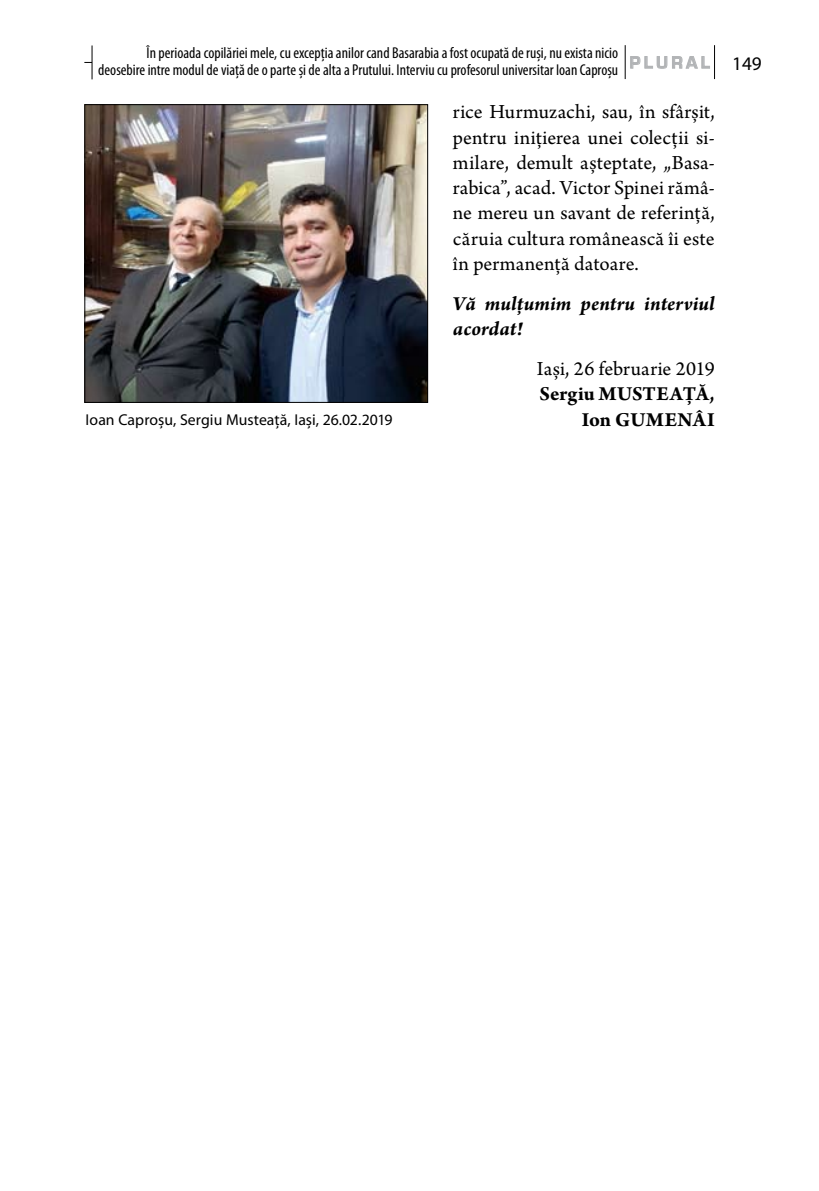
<style>
.page{position:relative;width:819px;height:1191px;background:#fff}
.page>*{position:absolute;margin:0;border:0;box-sizing:border-box;transform-origin:0 0}
.t1{font:21px/25.2px "Arno Pro";letter-spacing:.01em;color:#000;text-align:justify}
.t2{font:italic 700 21px/25.2px "Arno Pro";letter-spacing:.005em;color:#000}
.t3{font:700 21px "Arno Pro";letter-spacing:.01em;color:#000}
.t4{font:700 17.5px "Eurostile";letter-spacing:.2em;color:#b2b4b6}
.t5{font:condensed 15.75px/17.3px "Myriad Pro";color:#000;text-align:right}
.t6{font:15.75px "Myriad Pro";color:#000}
.s1{font-family:"Myriad Pro";font-weight:400;font-size:19.25px;color:#000}
</style>
<div class="page">
<svg style="left:630px;top:56px;width:80px;height:13px"></svg>
<hr style="left:714px;top:45px;width:1px;height:34px;background:#000">
<hr style="left:625px;top:45px;width:1px;height:34px;background:#000">
<hr style="left:92px;top:45px;width:1px;height:34px;background:#000">
<img style="left:86px;top:106px;width:340px;height:295px">
<div style="left:84px;top:104px;width:344px;height:299px;border:1px solid #000"></div>
<p class="t5" style="left:98px;top:44px;width:521px">În perioada copilăriei mele, cu excepția anilor cand Basarabia a fost ocupată de ruși, nu exista nicio deosebire intre modul de viață de o parte și de alta a Prutului. Interviu cu profesorul universitar Ioan Caproșu</p>
<p class="t1" style="left:453px;top:101px;width:263px">rice Hurmuzachi, sau, în sfârșit, pentru inițierea unei colecții si&shy;milare, demult așteptate, „Basa&shy;rabica”, acad. Victor Spinei rămâ&shy;ne mereu un savant de referință, căruia cultura românească îi este în permanență datoare.</p>
<p class="t2" style="left:453px;top:292px;width:263px">Vă mulțumim pentru interviul acordat!</p>
<p class="t1" style="left:536px;top:357px;width:179px">Iași, 26 februarie 2019</p>
<p class="t3" style="left:539px;top:382px;width:92px">SERGIU MUSTEA</p>
<p class="t3" style="left:682px;top:382px;width:33px">ȚĂ,</p>
<p class="t6" style="left:86px;top:409px;width:308px">Ioan Caproșu, Sergiu Musteață, Iași, 26.02.2019</p>
<p class="t3" style="left:581px;top:407px;width:66px">ION GUMEN</p>
<p class="t3" style="left:692px;top:407px;width:21px">ÂI</p>
<p class="t4" style="left:629px;top:53px;width:134px">PLURAL <span class="s1">149</span></p>
</div>
